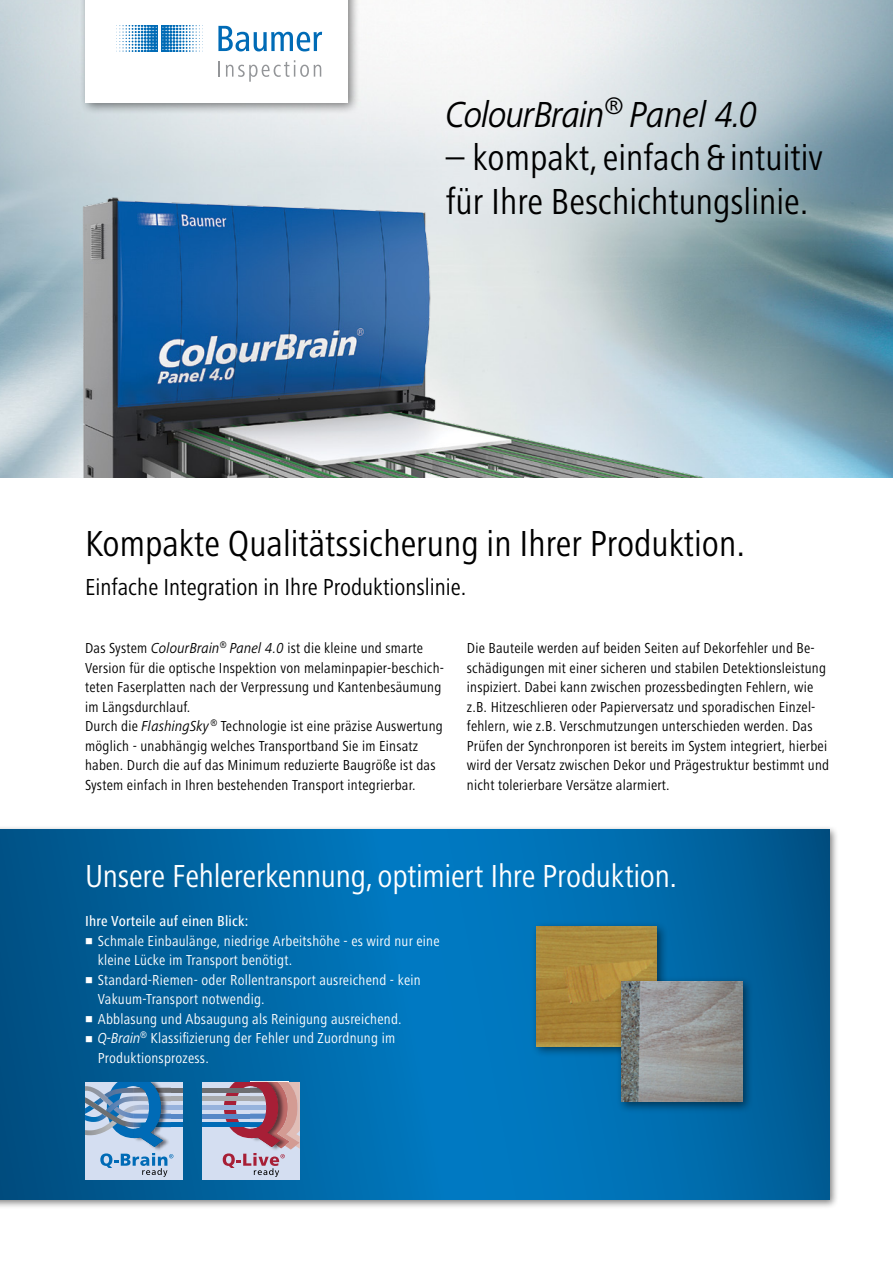
<style>
.page{position:relative;width:893px;height:1263px;background:#fff}
.page>*{position:absolute;margin:0;border:0;box-sizing:border-box;transform-origin:0 0}
.t1{font:condensed 37.5px/43.5px "Frutiger Next LT";color:#000}
.t2{font:italic 37.5px "Frutiger Next Pro";letter-spacing:-.02em;color:#000;scale:.9 1}
.t3{font:condensed 33px "Frutiger Next LT";letter-spacing:-.01em;color:#fff}
.t4{font:condensed 24px "Frutiger Next LT";color:#000}
.t5{font:condensed 15px/19.5px "Frutiger Next LT";letter-spacing:.015em;color:#000}
.t6{font:condensed 15px/19.5px "Frutiger Next LT";letter-spacing:.015em;color:#fff}
.t7{font:500 condensed 15px "Frutiger Next LT";letter-spacing:.015em;color:#fff}
.s1{font-family:"Frutiger Next Pro";font-style:italic;font-stretch:normal}
.s2{font-style:italic;font-stretch:normal}
</style>
<div class="page">
<img style="left:0;top:0;width:893px;height:478px">
<img style="left:0;top:68px;width:750px;height:410px">
<div style="left:0;top:825px;width:839px;height:384px;background:#000;opacity:.5"></div>
<svg style="left:0;top:829px;width:829px;height:370px;background:#0068a7"></svg>
<div style="left:531px;top:921px;width:137px;height:137px;background:#000;opacity:.5"></div>
<img style="left:536px;top:926px;width:121px;height:120px">
<div style="left:616px;top:976px;width:138px;height:137px;background:#000;opacity:.5"></div>
<img style="left:622px;top:981px;width:120px;height:121px">
<div style="left:79px;top:0;width:281px;height:115px;background:#000;opacity:.5"></div>
<div style="left:85px;top:0;width:263px;height:102px;background:#fff"></div>
<svg style="left:218px;top:26px;width:104px;height:25px"></svg>
<svg style="left:116px;top:26px;width:87px;height:26px"></svg>
<svg style="left:218px;top:61px;width:2px;height:16px"></svg>
<svg style="left:226px;top:60px;width:95px;height:22px"></svg>
<div style="left:85px;top:1082px;width:98px;height:98px;background:#d4def1"></div>
<hr style="left:149px;top:1088px;width:34px;height:4px;background:#6d6e71">
<div style="left:150px;top:1096px;width:33px;height:5px;background:#a7a9ac"></div>
<div style="left:150px;top:1105px;width:33px;height:5px;background:#96b2dd"></div>
<div style="left:150px;top:1113px;width:33px;height:5px;background:#5688c7"></div>
<div style="left:149px;top:1122px;width:34px;height:5px;background:#006bb6"></div>
<svg style="left:100px;top:1153px;width:73px;height:24px"></svg>
<img style="left:155px;top:1147px;width:5px;height:3px">
<svg style="left:85px;top:1082px;width:86px;height:65px"></svg>
<div style="left:202px;top:1082px;width:98px;height:98px;background:#d4def1"></div>
<hr style="left:202px;top:1088px;width:67px;height:4px;background:#6d6e71">
<div style="left:202px;top:1096px;width:67px;height:5px;background:#a7a9ac"></div>
<div style="left:202px;top:1105px;width:67px;height:5px;background:#96b2dd"></div>
<hr style="left:202px;top:1114px;width:67px;height:4px;background:#5688c7">
<div style="left:202px;top:1122px;width:67px;height:5px;background:#006bb6"></div>
<svg style="left:223px;top:1082px;width:77px;height:95px"></svg>
<svg style="left:86px;top:938px;width:6px;height:6px"></svg>
<svg style="left:86px;top:977px;width:6px;height:6px"></svg>
<svg style="left:86px;top:1016px;width:6px;height:6px"></svg>
<svg style="left:86px;top:1036px;width:6px;height:6px"></svg>
<h1 class="t2" style="left:446px;top:93px;width:348px">ColourBrain<sup>®</sup> Panel 4.0</h1>
<h1 class="t1" style="left:446px;top:136px;width:378px">– kompakt, einfach&amp;intuitiv für Ihre Beschichtungslinie.</h1>
<h1 class="t1" style="left:85px;top:522px;width:661px">Kompakte Qualitätssicherung in Ihrer Produktion.</h1>
<h3 class="t4" style="left:85px;top:573px;width:383px">Einfache Integration in Ihre Produktionslinie.</h3>
<p class="t5" style="left:85px;top:638px;width:361px">Das System <span class="s1">ColourBrain</span><sup>®</sup> <span class="s2">Panel 4.0</span> ist die kleine und smarte Version für die optische Inspektion von melaminpapier-beschich&shy;teten Faserplatten nach der Verpressung und Kantenbesäumung im Längsdurchlauf.<br>Durch die <span class="s1">FlashingSky</span> <sup>®</sup> Technologie ist eine präzise Auswertung möglich - unabhängig welches Transportband Sie im Einsatz haben. Durch die auf das Minimum reduzierte Baugröße ist das System einfach in Ihren bestehenden Transport integrierbar.</p>
<p class="t5" style="left:467px;top:638px;width:364px">Die Bauteile werden auf beiden Seiten auf Dekorfehler und Be&shy;schädigungen mit einer sicheren und stabilen Detektionsleistung inspiziert. Dabei kann zwischen prozessbedingten Fehlern, wie z.B. Hitzeschlieren oder Papierversatz und sporadischen Einzel&shy;fehlern, wie z.B. Verschmutzungen unterschieden werden. Das Prüfen der Synchronporen ist bereits im System integriert, hierbei wird der Versatz zwischen Dekor und Prägestruktur bestimmt und nicht tolerierbare Versätze alarmiert.</p>
<h2 class="t3" style="left:85px;top:858px;width:594px">Unsere Fehlererkennung, optimiert Ihre Produktion.</h2>
<p class="t7" style="left:85px;top:913px;width:165px">Ihre Vorteile auf einen Blick:</p>
<p class="t6" style="left:98px;top:931px;width:343px">Schmale Einbaulänge, niedrige Arbeitshöhe - es wird nur eine kleine Lücke im Transport benötigt.<br>Standard-Riemen- oder Rollentransport ausreichend - kein Vakuum-Transport notwendig.<br>Abblasung und Absaugung als Reinigung ausreichend.<br><span class="s1">Q-Brain</span><sup>®</sup> Klassifizierung der Fehler und Zuordnung im Produktionsprozess.</p>
</div>
